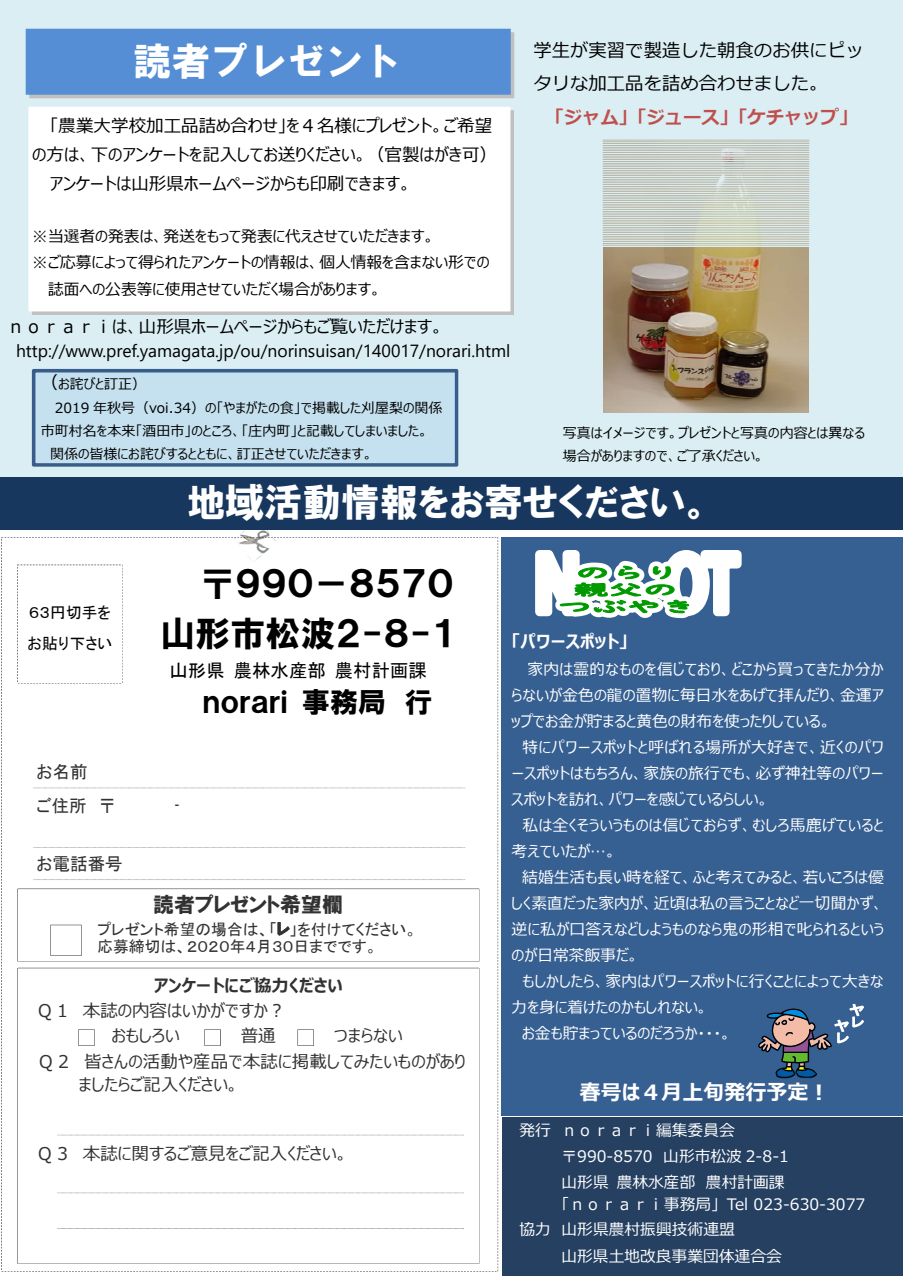
<style>
.page{position:relative;width:903px;height:1276px;background:#fff}
.page>*{position:absolute;margin:0;border:0;box-sizing:border-box;transform-origin:0 0}
.t1{font:38.5px "HGP Soei Kakugothic UB";color:#fff}
.t2{font:38.5px "HG Soei Kakugothic UB";color:#fff}
.t3{font:35px/50.6px "HGP Soei Kakugothic UB";color:#000;text-align:right}
.t4{font:28px "HGP Soei Kakugothic UB";color:#000}
.t5{font:700 21px "Meiryo UI";color:#fff}
.t6{font:21px "HGP Soei Kakugothic UB";color:#323232}
.t7{font:18.38px/33.2px "Meiryo";color:#000}
.t8{font:700 18.38px "Meiryo";color:#c0504d}
.t9{font:18.38px "MS P Gothic";color:#000}
.t10{font:17.5px "Meiryo UI";color:#000}
.t11{font:17.5px/25.6px "Meiryo UI";color:#323232}
.t12{font:17.5px "Segoe UI";color:#000}
.t13{font:700 17.5px "Meiryo UI";color:#323232}
.t14{font:17.5px "MS P Gothic";color:#323232}
.t15{font:700 17.5px "Meiryo UI";color:#fff}
.t16{font:17.5px "Century";color:#323232}
.t17{font:15.75px/26.1px "Meiryo UI";letter-spacing:.005em;color:#fff;text-align:justify}
.t18{font:15.75px "Meiryo UI";color:#000}
.t19{font:15.75px/17.7px "MS P Gothic";color:#323232}
.t20{font:15.75px/26.1px "Meiryo UI";letter-spacing:.025em;color:#fff}
.t21{font:15.75px/31.3px "MS P Gothic";color:#000}
.t22{font:14px/22.9px "Meiryo UI";color:#000}
.s1{font-family:"HGP Soei Kakugothic UB"}
</style>
<div class="page">
<div style="left:0;top:0;width:903px;height:487px;background:#dbeef4"></div>
<img style="left:241px;top:529px;width:29px;height:5px">
<img style="left:240px;top:534px;width:30px;height:3px">
<svg style="left:1px;top:537px;width:497px;height:734px"></svg>
<img style="left:26px;top:29px;width:488px;height:70px">
<div style="left:28px;top:107px;width:485px;height:207px;background:#fff"></div>
<div style="left:501px;top:537px;width:402px;height:578px;background:#376092"></div>
<div style="left:502px;top:1116px;width:401px;height:159px;background:#254061"></div>
<div style="left:104px;top:40px;width:328px;height:41px;background:#558ed5"></div>
<img style="left:18px;top:564px;width:104px;height:119px">
<img style="left:189px;top:564px;width:275px;height:40px">
<img style="left:159px;top:614px;width:327px;height:132px">
<img style="left:18px;top:967px;width:461px;height:296px">
<img style="left:18px;top:754px;width:461px;height:127px">
<svg style="left:33px;top:879px;width:432px;height:1px"></svg>
<svg style="left:33px;top:846px;width:432px;height:1px"></svg>
<svg style="left:33px;top:787px;width:432px;height:1px"></svg>
<svg style="left:535px;top:550px;width:207px;height:69px"></svg>
<svg style="left:758px;top:1003px;width:106px;height:70px"></svg>
<svg style="left:17px;top:888px;width:462px;height:73px"></svg>
<svg style="left:78px;top:1029px;width:17px;height:16px"></svg>
<svg style="left:204px;top:1029px;width:17px;height:16px"></svg>
<svg style="left:298px;top:1029px;width:16px;height:16px"></svg>
<svg style="left:58px;top:1134px;width:406px;height:1px"></svg>
<svg style="left:58px;top:1192px;width:406px;height:1px"></svg>
<svg style="left:58px;top:1227px;width:406px;height:1px"></svg>
<div style="left:0;top:477px;width:903px;height:52px;background:#17375e"></div>
<img style="left:775px;top:1073px;width:42px;height:6px">
<img style="left:602px;top:139px;width:208px;height:110px">
<img style="left:603px;top:247px;width:205px;height:165px">
<svg style="left:32px;top:369px;width:426px;height:97px;background:#b9d6e6"></svg>
<h1 class="t2" style="left:133px;top:41px;width:271px">読者プレゼント</h1>
<p class="t10" style="left:50px;top:113px;width:444px">「農業⼤学校加⼯品詰め合わせを」 ４名様にプレゼント。ご希望</p>
<p class="t10" style="left:32px;top:142px;width:466px">の⽅は、下のアンケートを記⼊してお送りください。（官製はがき可(</p>
<p class="t10" style="left:50px;top:171px;width:363px">アンケートは⼭形県ホームページからも印刷できます。</p>
<p class="t18" style="left:32px;top:226px;width:404px">※当選者の発表は、発送をもって発表に代えさせていただきます。</p>
<p class="t18" style="left:32px;top:252px;width:459px">※ご応募によって得られたアンケートの情報は、個⼈情報を含まない形での</p>
<p class="t18" style="left:48px;top:278px;width:335px">誌⾯への公表等に使⽤させていただく場合があります。</p>
<p class="t10" style="left:7px;top:314px;width:438px">ｎｏｒａｒｉは、⼭形県ホームページからもご覧いただけます。</p>
<p class="t12" style="left:16px;top:338px;width:496px">http://www.pref.yamagata j p. /ou/norinsuisan/140017/norari.html</p>
<p class="t7" style="left:533px;top:34px;width:332px">学⽣が実習で製造した朝⾷のお供にピッタリな加⼯品を詰め合わせました。</p>
<p class="t8" style="left:545px;top:104px;width:314px">「ジャム」「ジュース」「ケチャップ「</p>
<p class="t10" style="left:41px;top:370px;width:19px">（</p>
<p class="t22" style="left:55px;top:396px;width:389px">2019 年秋号（voi.34）の「やまがたの⾷」で掲載した刈屋梨の関係</p>
<p class="t22" style="left:41px;top:419px;width:389px">市町村名を本来酒「 ⽥市」のところ、「庄内町」と記載してしまいました。</p>
<p class="t22" style="left:50px;top:442px;width:324px">関係の皆様にお詫びするとともに、訂正させていただきます。</p>
<p class="t22" style="left:58px;top:371px;width:89px">お詫びと訂正(</p>
<p class="t22" style="left:563px;top:421px;width:304px">写真はイメージです。プレゼントと写真の内容とは異なる場合がありますので、ご了承ください。</p>
<h1 class="t1" style="left:187px;top:483px;width:526px">地域活動情報をお寄せください。</h1>
<p class="t21" style="left:27px;top:596px;width:87px">６３円切手をお貼り下さい</p>
<p class="t14" style="left:36px;top:762px;width:53px">お名前</p>
<p class="t14" style="left:36px;top:797px;width:52px">ご住所</p>
<p class="t14" style="left:98px;top:797px;width:19px">〒</p>
<p class="t14" style="left:36px;top:855px;width:88px">お電話番号</p>
<h2 class="t3" style="left:160px;top:557px;width:299px">〒９９０－８５７０<br>山形市松波２-８-１</h2>
<p class="t9" style="left:335px;top:661px;width:93px">農村計画課</p>
<p class="t9" style="left:234px;top:661px;width:93px">農林水産部</p>
<p class="t9" style="left:170px;top:661px;width:57px">山形県</p>
<h3 class="t4" style="left:202px;top:687px;width:87px">ｎｏｒａｒｉ</h3>
<h3 class="t4" style="left:302px;top:687px;width:86px">事務局</h3>
<h3 class="t4" style="left:404px;top:687px;width:30px">行</h3>
<p class="t16" style="left:174px;top:795px;width:7px">-</p>
<p class="t11" style="left:36px;top:996px;width:37px">Ｑ１</p>
<p class="t11" style="left:37px;top:1047px;width:37px">Ｑ２</p>
<h3 class="t6" style="left:153px;top:894px;width:191px">読者プレゼント希望欄</h3>
<p class="t19" style="left:97px;top:919px;width:321px">プレゼント希望の場合は、「<span class="s1">レ</span>」を付けてください。応募締切は、２０２０年４月３０日までです。</p>
<p class="t13" style="left:154px;top:972px;width:190px">アンケートにご協⼒ください</p>
<p class="t11" style="left:83px;top:996px;width:204px">本誌の内容はいかがですか?</p>
<p class="t11" style="left:241px;top:1021px;width:37px">普通</p>
<p class="t11" style="left:334px;top:1021px;width:70px">つまらない</p>
<p class="t11" style="left:84px;top:1021px;width:383px;text-indent:28px">おもしろい<br>皆さんの活動や産品で本誌に掲載してみたいものがあり</p>
<p class="t11" style="left:78px;top:1070px;width:162px">ましたらご記⼊ください。</p>
<p class="t11" style="left:36px;top:1139px;width:37px">Ｑ３</p>
<p class="t11" style="left:83px;top:1139px;width:267px">本誌に関するご意⾒をご記⼊ください。</p>
<p class="t15" style="left:512px;top:629px;width:118px">「パワースポット「</p>
<p class="t17" style="left:512px;top:655px;width:373px;text-indent:16px">家内は霊的なものを信じており、どこから買ってきたか分からないが⾦⾊の⿓の置物に毎⽇⽔をあげて拝んだり、⾦運アップでお⾦が貯まると⻩⾊の財布を使ったりしている。</p>
<p class="t17" style="left:512px;top:733px;width:373px;text-indent:11px">特にパワースポットと呼ばれる場所が⼤好きで、近くのパワースポットはもちろん、家族の旅⾏でも、必ず神社等のパワースポットを訪れ、パワーを感じているらしい。</p>
<p class="t20" style="left:512px;top:811px;width:374px;text-indent:11px">私は全くそういうものは信じておらず、むしろ⾺⿅げていると考えていたが...。</p>
<p class="t17" style="left:512px;top:863px;width:374px;text-indent:11px">結婚⽣活も⻑い時を経て、ふと考えてみると、若いころは優しく素直だった家内が、近頃は私の⾔うことなど⼀切聞かず、逆に私が⼝答えなどしようものなら⻤の形相で叱られるというのが⽇常茶飯事だ。</p>
<p class="t17" style="left:522px;top:967px;width:363px">もしかしたら、家内はパワースポットに⾏くことによって⼤きな</p>
<p class="t17" style="left:512px;top:993px;width:198px">⼒を⾝に着けたのかもしれない。</p>
<p class="t17" style="left:522px;top:1019px;width:211px">お⾦も貯まっているのだろうか 。・・・</p>
<p class="t17" style="left:519px;top:1115px;width:33px">発⾏</p>
<h3 class="t5" style="left:580px;top:1077px;width:251px">春号は４⽉上旬発⾏予定!</h3>
<p class="t17" style="left:561px;top:1115px;width:175px">ｎｏｒａｒｉ編集委員会</p>
<p class="t17" style="left:561px;top:1141px;width:93px">〒990-8570</p>
<p class="t17" style="left:663px;top:1141px;width:127px">⼭形市松波 2-8-1</p>
<p class="t17" style="left:561px;top:1168px;width:49px">⼭形県</p>
<p class="t17" style="left:617px;top:1168px;width:80px">農林⽔産部</p>
<p class="t17" style="left:706px;top:1168px;width:80px">農村計画課</p>
<p class="t17" style="left:561px;top:1190px;width:159px">「ｎｏｒａｒｉ事務局」</p>
<p class="t17" style="left:519px;top:1215px;width:217px">協⼒ ⼭形県農村振興技術連盟</p>
<p class="t17" style="left:561px;top:1241px;width:222px">⼭形県⼟地改良事業団体連合会</p>
<p class="t17" style="left:727px;top:1190px;width:140px">Tel 023-630-3077</p>
</div>
